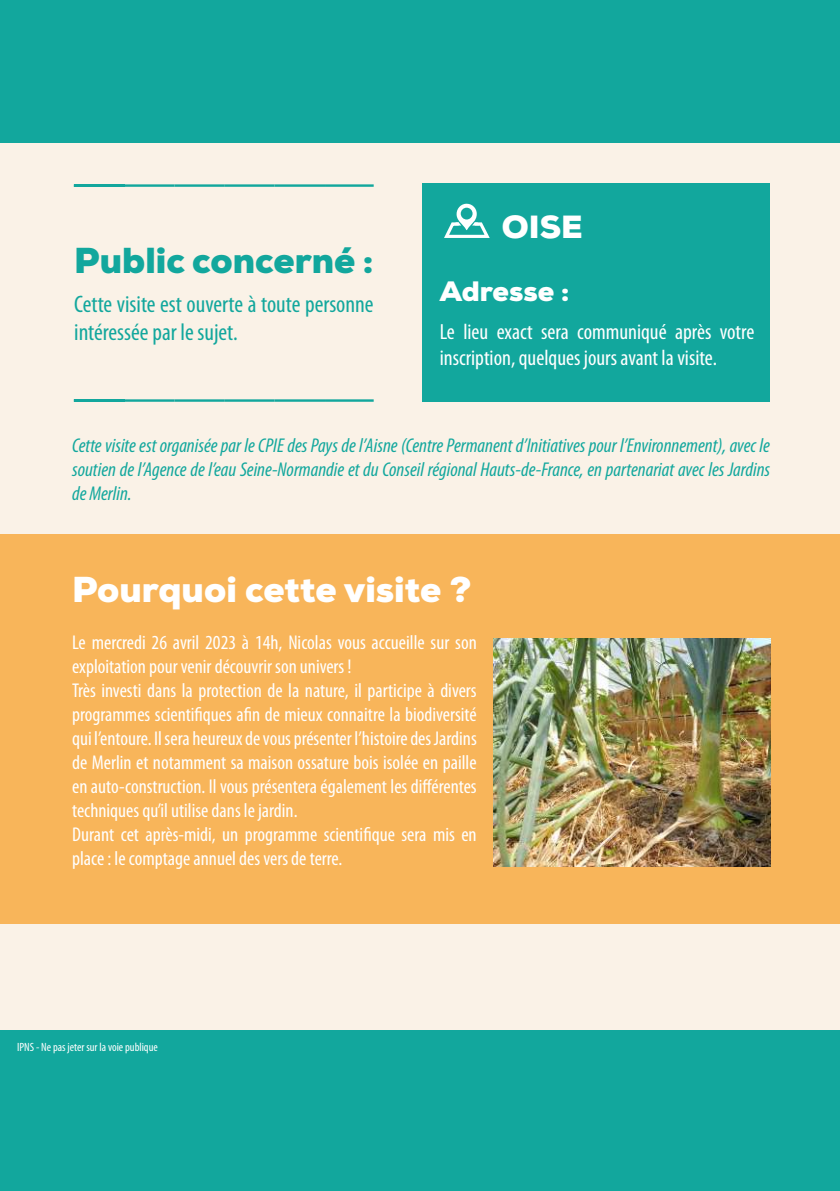
<style>
.page{position:relative;width:840px;height:1191px;background:#fff}
.page>*{position:absolute;margin:0;border:0;box-sizing:border-box;transform-origin:0 0}
.t1{font:900 36px "Nexa";color:#fff}
.t2{font:900 36px "Nexa";color:#12a79d}
.t3{font:900 32px "Nexa";color:#fff}
.t4{font:900 28px "Nexa";color:#fff}
.t5{font:condensed 24px/28px "Myriad Pro";color:#12a79d}
.t6{font:condensed 22px/26.4px "Myriad Pro";color:#fff}
.t7{font:condensed 20px/24px "Myriad Pro";color:#fff}
.t8{font:italic condensed 20px/24px "Myriad Pro";color:#12a79d;text-align:justify}
.t9{font:condensed 12px "Myriad Pro";color:#fff}
</style>
<div class="page">
<div style="left:0;top:0;width:839px;height:1191px;background:#faf2e7"></div>
<div style="left:0;top:1030px;width:839px;height:161px;background:#12a79d"></div>
<div style="left:422px;top:183px;width:347px;height:219px;background:#12a79d"></div>
<svg style="left:444px;top:203px;width:46px;height:35px"></svg>
<svg style="left:124px;top:184px;width:249px;height:3px"></svg>
<hr style="left:74px;top:184px;width:50px;height:3px;background:#12a79d">
<svg style="left:124px;top:399px;width:249px;height:3px"></svg>
<hr style="left:74px;top:399px;width:50px;height:3px;background:#12a79d">
<div style="left:0;top:0;width:839px;height:143px;background:#12a79d"></div>
<div style="left:0;top:534px;width:839px;height:390px;background:#f8b55a"></div>
<img style="left:493px;top:638px;width:276px;height:228px">
<h1 class="t2" style="left:74px;top:237px;width:301px">Public concerné :</h1>
<p class="t5" style="left:74px;top:290px;width:301px">Cette visite est ouverte à toute personne intéressée par le sujet.</p>
<h2 class="t3" style="left:501px;top:206px;width:82px">OISE</h2>
<h3 class="t4" style="left:439px;top:273px;width:131px">Adresse :</h3>
<p class="t6" style="left:439px;top:318px;width:316px">Le lieu exact sera communiqué après votre inscription, quelques jours avant la visite.</p>
<p class="t8" style="left:72px;top:433px;width:699px">Cette visite est organisée par le CPIE des Pays de l’Aisne (Centre Permanent d’Initiatives pour l’Environnement), avec le soutien de l’Agence de l’eau Seine-Normandie et du Conseil régional Hauts-de-France, en partenariat avec les Jardins de Merlin.</p>
<h1 class="t1" style="left:72px;top:566px;width:400px">Pourquoi cette visite ?</h1>
<p class="t7" style="left:72px;top:630px;width:406px">Le mercredi 26 avril 2023 à 14h, Nicolas vous accueille sur son exploitation pour venir découvrir son univers !<br>Très investi dans la protection de la nature, il participe à divers programmes scientifiques afin de mieux connaitre la biodiversité qui l’entoure. Il sera heureux de vous présenter l’histoire des Jardins de Merlin et notamment sa maison ossature bois isolée en paille en auto-construction. Il vous présentera également les différentes techniques qu’il utilise dans le jardin.<br>Durant cet après-midi, un programme scientifique sera mis en place : le comptage annuel des vers de terre.</p>
<p class="t9" style="left:17px;top:1040px;width:142px">IPNS - Ne pas jeter sur la voie publique</p>
</div>
